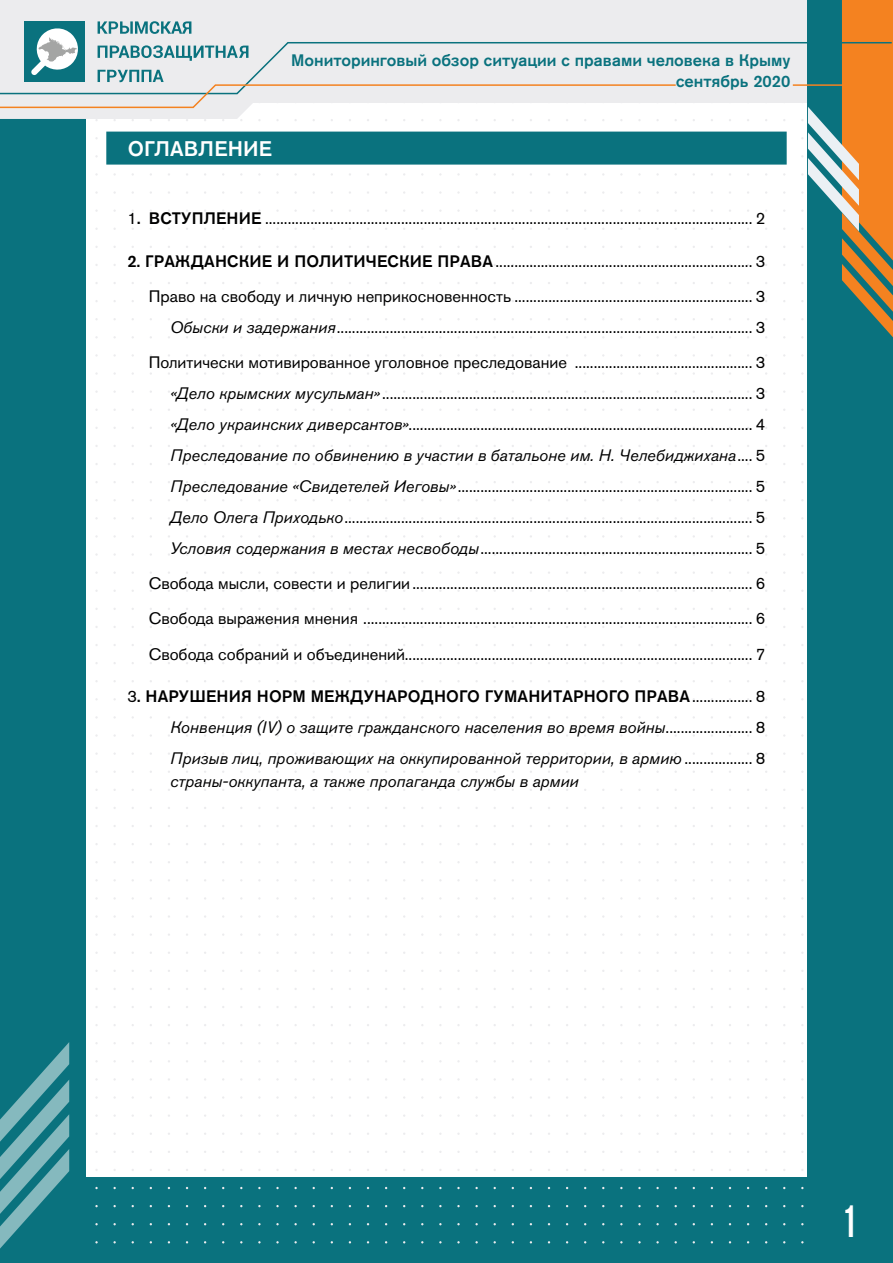
<style>
.page{position:relative;width:893px;height:1263px;background:#fff}
.page>*{position:absolute;margin:0;border:0;box-sizing:border-box;transform-origin:0 0}
.t1{font:500 condensed 45px "Akzidenz Grotesk Pro";color:#fff}
.t2{font:500 21px "Akzidenz Grotesk Pro";letter-spacing:.01em;color:#fff}
.t3{font:16.5px/31px "Akzidenz Grotesk Pro";color:#000;text-align:right}
.t4{font:italic 16.5px/31px "Akzidenz Grotesk Pro";color:#000;text-align:justify}
.t5{font:500 16.5px/20.7px "Akzidenz Grotesk Pro";color:#0a727e;text-align:right}
.s1{font-weight:500}
.s2{font-style:italic}
.s3{font-style:normal}
.s4{font-weight:500;font-style:normal}
</style>
<div class="page">
<div style="left:0;top:1178px;width:893px;height:85px;background:#0a727e"></div>
<div style="left:0;top:0;width:85px;height:1263px;background:#0a727e"></div>
<svg style="left:0;top:0;width:808px;height:119px;fill:#ececee"></svg>
<div style="left:808px;top:0;width:85px;height:1263px;background:#0a727e"></div>
<svg style="left:842px;top:0;width:51px;height:338px"></svg>
<svg style="left:801px;top:101px;width:58px;height:130px"></svg>
<svg style="left:0;top:1042px;width:69px;height:206px"></svg>
<div style="left:24px;top:21px;width:61px;height:61px;background:#0a727e"></div>
<svg style="left:38px;top:28px;width:39px;height:13px"></svg>
<svg style="left:98px;top:21px;width:20px;height:13px"></svg>
<svg style="left:120px;top:21px;width:13px;height:13px"></svg>
<svg style="left:135px;top:21px;width:24px;height:13px"></svg>
<svg style="left:161px;top:21px;width:10px;height:13px"></svg>
<svg style="left:171px;top:21px;width:20px;height:13px"></svg>
<svg style="left:0;top:41px;width:893px;height:54px;background:#cdd4d0"></svg>
<svg style="left:0;top:83px;width:677px;height:26px"></svg>
<hr style="left:793px;top:84px;width:100px;height:2px;background:#f48220">
<div style="left:106px;top:132px;width:681px;height:33px;background:#0a727e"></div>
<p class="t2" style="left:128px;top:135px;width:146px">ОГЛАВЛЕНИЕ</p>
<p class="t5" style="left:291px;top:49px;width:501px">Мониторинговый обзор ситуации с правами человека в Крыму сентябрь 2020</p>
<p class="t3" style="left:128px;top:203px;width:639px">1<span class="s1">. ВСТУПЛЕНИЕ</span> ................................................................................................................................. 2</p>
<p class="t3" style="left:128px;top:243px;width:639px;line-height:35.1px"><span class="s1">2. ГРАЖДАНСКИЕ И ПОЛИТИЧЕСКИЕ ПРАВА</span>.................................................................... 3<br>Право на свободу и личную неприкосновенность ............................................................... 3</p>
<p class="t3" style="left:149px;top:309px;width:618px;line-height:35.1px"><span class="s2">Обыски и задержания</span>.............................................................................................................. 3<br>Политически мотивированное уголовное преследование ............................................... 3</p>
<p class="t3" style="left:170px;top:378px;width:597px;text-align:justify"><span class="s2">«Дело крымских мусульман»</span>.................................................................................................. 3 <span class="s2">«Дело украинских диверсантов»</span>........................................................................................... 4<br><span class="s2">Преследование по обвинению в участии в батальоне им. Н. Челебиджихана</span>.... 5<br><span class="s2">Преследование «Свидетелей Иеговы»</span>.............................................................................. 5<br><span class="s2">Дело Олега Приходько</span>............................................................................................................ 5<br><span class="s2">Условия содержания в местах несвободы</span>........................................................................ 5</p>
<p class="t3" style="left:149px;top:566px;width:618px;line-height:35.1px;text-align:justify">Свобода мысли, совести и религии.......................................................................................... 6<br>Свобода выражения мнения ....................................................................................................... 6<br>Свобода собраний и объединений............................................................................................ 7</p>
<p class="t4" style="left:170px;top:680px;width:597px;text-indent:-43px"><span class="s3">3</span><span class="s4">. НАРУШЕНИЯ НОРМ МЕЖДУНАРОДНОГО ГУМАНИТАРНОГО ПРАВА</span><span class="s3">................ 8<br></span>Конвенция (IV) о защите гражданского населения во время войны<span class="s3">....................... 8<br></span>Призыв лиц, проживающих на оккупированной территории, в армию <span class="s3">.................. 8</span></p>
<p class="t4" style="left:170px;top:765px;width:410px">страны-оккупанта, а также пропаганда службы в армии</p>
<h1 class="t1" style="left:842px;top:1192px;width:17px">1</h1>
</div>
